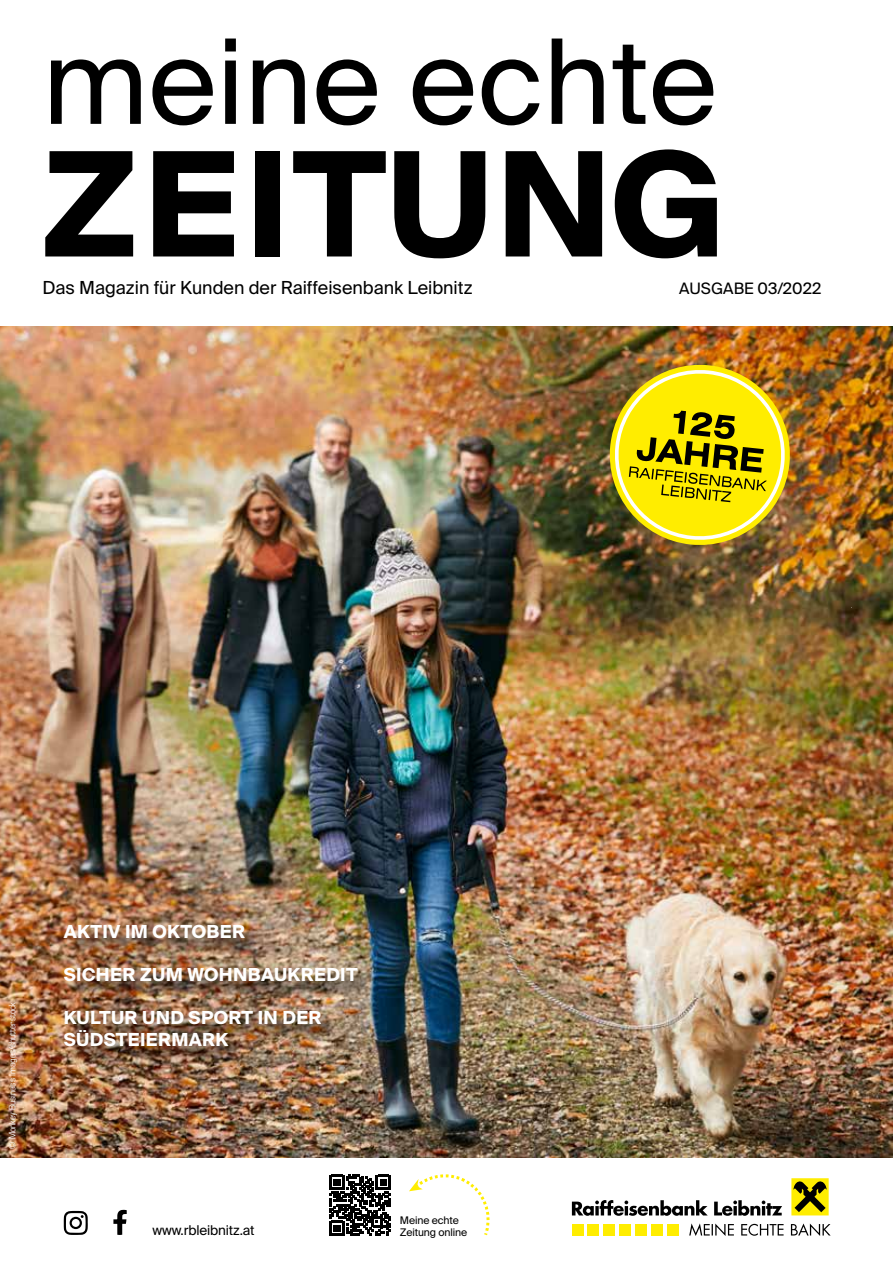
<style>
.page{position:relative;width:893px;height:1263px;background:#fff}
.page>*{position:absolute;margin:0;border:0;box-sizing:border-box;transform-origin:0 0}
.t1{font:700 145.2px "Suisse Intl";letter-spacing:.02em;color:#000}
.t2{font:117.75px "Suisse Intl";color:#000}
.t3{font:700 18px/21.6px "Suisse Intl";letter-spacing:.02em;color:#fff}
.t4{font:18px "Suisse Intl";color:#000}
.t5{font:15.75px "Suisse Intl";color:#000}
.t6{font:13.5px "Suisse Intl";letter-spacing:-.01em;color:#000}
.t7{font:10.5px/12px "Suisse Intl";letter-spacing:-.01em;color:#000}
.t8{font:condensed 9px "Eurostile";color:#fff}
</style>
<div class="page">
<img style="left:0;top:326px;width:893px;height:832px">
<svg style="left:572px;top:1200px;width:210px;height:16px"></svg>
<svg style="left:791px;top:1178px;width:38px;height:37px"></svg>
<div style="left:792px;top:1179px;width:36px;height:35px;background:#ffed00"></div>
<svg style="left:793px;top:1181px;width:34px;height:31px"></svg>
<svg style="left:689px;top:1223px;width:142px;height:13px"></svg>
<div style="left:667px;top:1224px;width:11px;height:11px;background:#ffed00"></div>
<div style="left:651px;top:1224px;width:11px;height:11px;background:#ffed00"></div>
<div style="left:572px;top:1224px;width:11px;height:11px;background:#ffed00"></div>
<div style="left:588px;top:1224px;width:11px;height:11px;background:#ffed00"></div>
<div style="left:603px;top:1224px;width:12px;height:11px;background:#ffed00"></div>
<div style="left:619px;top:1224px;width:12px;height:11px;background:#ffed00"></div>
<div style="left:635px;top:1224px;width:12px;height:11px;background:#ffed00"></div>
<svg style="left:113px;top:1210px;width:14px;height:25px"></svg>
<svg style="left:64px;top:1211px;width:24px;height:24px"></svg>
<svg style="left:409px;top:1174px;width:81px;height:62px"></svg>
<svg style="left:330px;top:1175px;width:61px;height:60px"></svg>
<div style="left:67px;top:927px;width:309px;height:137px;background:#000;opacity:.75"></div>
<img style="left:605px;top:360px;width:190px;height:190px">
<h2 class="t2" style="left:43px;top:14px;width:676px">meine echte</h2>
<h1 class="t1" style="left:43px;top:121px;width:684px">ZEITUNG</h1>
<p class="t4" style="left:43px;top:277px;width:431px">Das Magazin für Kunden der Raiffeisenbank Leibnitz</p>
<p class="t5" style="left:679px;top:279px;width:144px">AUSGABE 03/2022</p>
<p class="t8" style="left:7px;top:1149px;width:148px;rotate:-90deg">© Monkey Business Images/shutterstock</p>
<p class="t3" style="left:64px;top:920px;width:183px">AKTIV IM OKTOBER</p>
<p class="t3" style="left:64px;top:964px;width:295px">SICHER ZUM WOHNBAUKREDIT</p>
<p class="t3" style="left:64px;top:1007px;width:259px">KULTUR UND SPORT IN DER<br>SÜDSTEIERMARK</p>
<p class="t6" style="left:152px;top:1222px;width:104px">www.rbleibnitz.at</p>
<p class="t7" style="left:400px;top:1214px;width:69px">Meine echte<br>Zeitung online</p>
</div>
